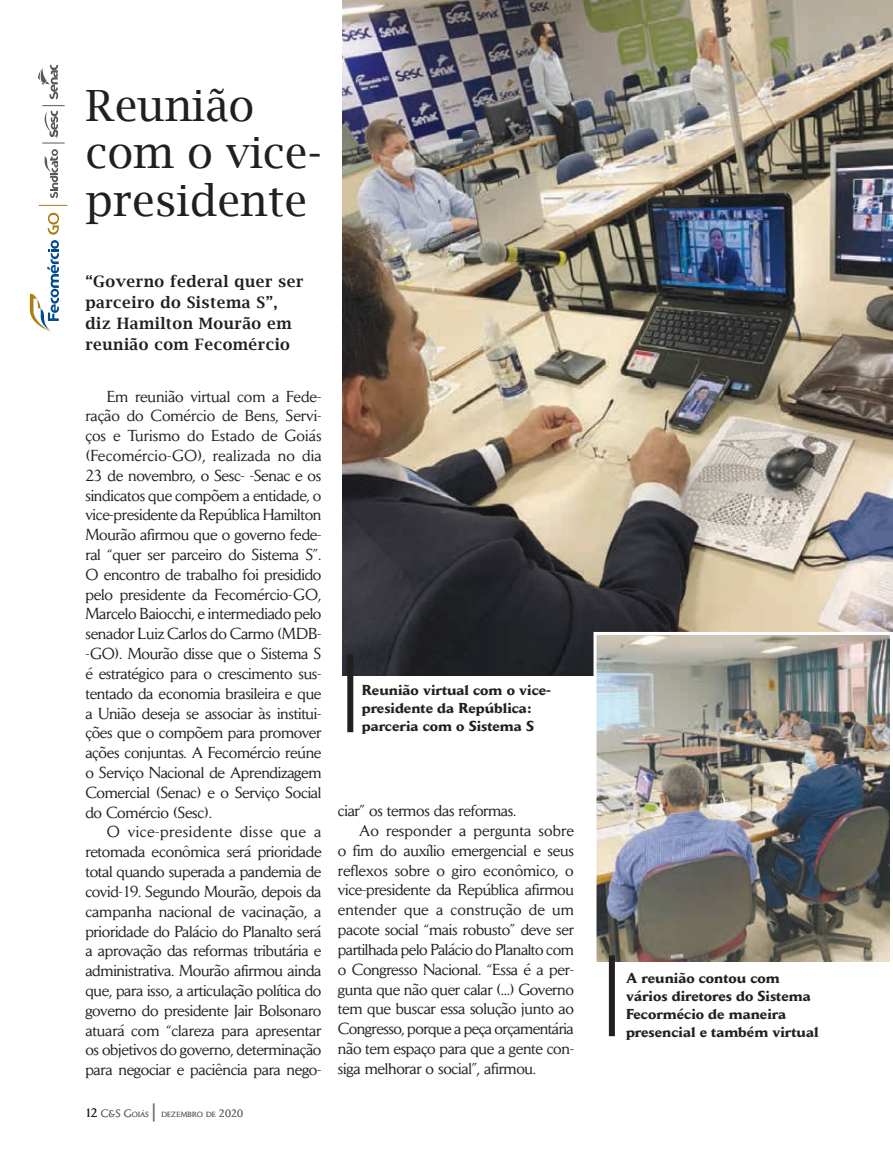
<style>
.page{position:relative;width:893px;height:1149px;background:#fff}
.page>*{position:absolute;margin:0;border:0;box-sizing:border-box;transform-origin:0 0}
.t1{font:43.05px/47.5px "Lucida Bright";color:#231f20}
.t2{font:18px "Daily News";color:#6c6d70}
.t3{font:15.75px/19.8px "Daily News";letter-spacing:-.02em;color:#231f20;text-align:justify}
.t4{font:600 15.75px/21px "Lucida Bright";letter-spacing:.03em;color:#231f20}
.t5{font:15.75px "Daily News";letter-spacing:.01em;color:#231f20}
.t6{font:15.75px "Daily News";letter-spacing:.005em;color:#231f20}
.t7{font:700 14.25px/18px "Daily News";color:#231f20}
.t8{font:10.5px "Daily News";color:#6c6d70}
.t9{font:7.35px "Daily News";letter-spacing:.03em;color:#6c6d70}
.s1{font-size:12px;color:#231f20}
.s2{font-size:7.35px}
.s3{font-size:10.5px}
</style>
<div class="page">
<svg style="left:30px;top:213px;width:29px;height:119px"></svg>
<svg style="left:39px;top:205px;width:28px;height:1px"></svg>
<svg style="left:38px;top:65px;width:20px;height:34px"></svg>
<svg style="left:42px;top:105px;width:23px;height:93px"></svg>
<img style="left:342px;top:0;width:551px;height:674px">
<img style="left:597px;top:635px;width:292px;height:326px">
<div style="left:593px;top:631px;width:300px;height:336px;border:3px solid #fff"></div>
<div style="left:347px;top:654px;width:6px;height:78px;background:#231f20"></div>
<div style="left:609px;top:955px;width:6px;height:80px;background:#231f20"></div>
<h1 class="t1" style="left:85px;top:82px;width:238px">Reunião com o vice&shy;presidente</h1>
<p class="t4" style="left:85px;top:270px;width:220px">“Governo federal quer ser parceiro do Sistema S”, diz Hamilton Mourão em reunião com Fecomércio</p>
<p class="t3" style="left:85px;top:386px;width:238px;text-indent:21px">Em reunião virtual com a Fede&shy;ração do Comércio de Bens, Servi&shy;ços e Turismo do Estado de Goiás (Fecomércio-GO), realizada no dia 23 de novembro, o Sesc- -Senac e os sindicatos que compõem a entidade, o vice-presidente da República Hamilton Mourão afirmou que o governo fede&shy;ral “quer ser parceiro do Sistema S”.<br>O encontro de trabalho foi presidido pelo presidente da Fecomércio-GO, Marcelo Baiocchi, e intermediado pelo senador Luiz Carlos do Carmo (MDB--GO). Mourão disse que o Sistema S é estratégico para o crescimento sus&shy;tentado da economia brasileira e que a União deseja se associar às institui&shy;ções que o compõem para promover ações conjuntas. A Fecomércio reúne o Serviço Nacional de Aprendizagem Comercial (Senac) e o Serviço Social do Comércio (Sesc).</p>
<p class="t3" style="left:85px;top:821px;width:238px;text-indent:21px">O vice-presidente disse que a retomada econômica será prioridade total quando superada a pandemia de covid-19. Segundo Mourão, depois da campanha nacional de vacinação, a prioridade do Palácio do Planalto será a aprovação das reformas tributária e administrativa. Mourão afirmou ainda que, para isso, a articulação política do governo do presidente Jair Bolsonaro atuará com “clareza para apresentar os objetivos do governo, determinação para negociar e paciência para nego-</p>
<p class="t8" style="left:85px;top:1106px;width:65px"><span class="s1">12</span> C&amp;S G<span class="s2">OIÁS</span></p>
<p class="t2" style="left:152px;top:1099px;width:6px">|</p>
<p class="t9" style="left:161px;top:1109px;width:83px">DEZEMBRO DE <span class="s3">2020</span></p>
<p class="t7" style="left:362px;top:680px;width:191px">Reunião virtual com o vice&shy;presidente da República: parceria com o Sistema S</p>
<p class="t3" style="left:338px;top:800px;width:180px">ciar” os termos das reformas.</p>
<p class="t6" style="left:359px;top:820px;width:216px">Ao responder a pergunta sobre</p>
<p class="t3" style="left:338px;top:840px;width:238px">o fim do auxílio emergencial e seus</p>
<p class="t3" style="left:338px;top:859px;width:237px">reflexos sobre o giro econômico, o</p>
<p class="t3" style="left:338px;top:879px;width:238px">vice-presidente da República afirmou</p>
<p class="t5" style="left:338px;top:899px;width:238px">entender que a construção de um</p>
<p class="t3" style="left:338px;top:919px;width:238px">pacote social “mais robusto” deve ser</p>
<p class="t3" style="left:338px;top:939px;width:238px">partilhada pelo Palácio do Planalto com</p>
<p class="t3" style="left:338px;top:958px;width:238px">o Congresso Nacional. “Essa é a per-</p>
<p class="t3" style="left:338px;top:978px;width:238px">gunta que não quer calar (...) Governo</p>
<p class="t3" style="left:338px;top:998px;width:238px">tem que buscar essa solução junto ao</p>
<p class="t3" style="left:338px;top:1018px;width:237px">Congresso, porque a peça orçamentária</p>
<p class="t3" style="left:338px;top:1038px;width:238px">não tem espaço para que a gente con-</p>
<p class="t3" style="left:338px;top:1057px;width:200px">siga melhorar o social”, afirmou.</p>
<p class="t7" style="left:626px;top:968px;width:194px">A reunião contou com vários diretores do Sistema<br>Fecormécio de maneira presencial e também virtual</p>
</div>
